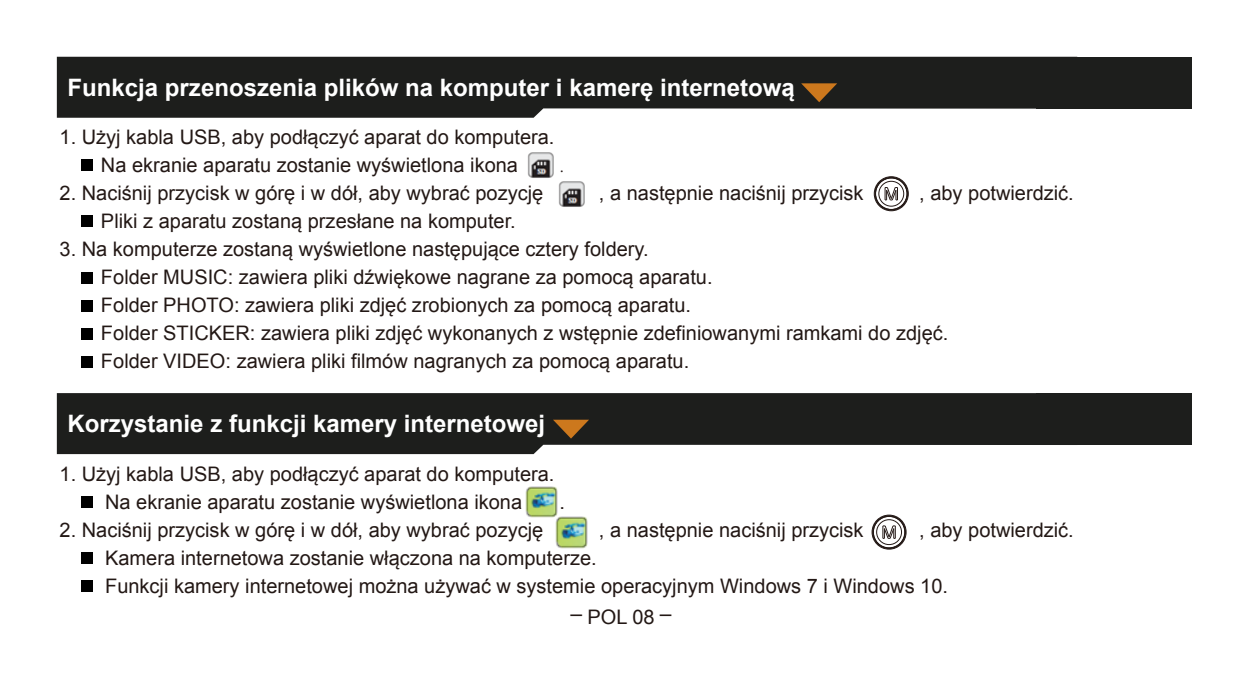
<style>
.page{position:relative;width:1248px;height:681px;background:#fff}
.page>*{position:absolute;margin:0;border:0;box-sizing:border-box;transform-origin:0 0}
.t1{font:700 24px "Arial";color:#fff}
.t2{font:20px/28px "Arial";color:#231815}
.t3{font:300 20px "Adobe Song Std";color:#231815}
</style>
<div class="page">
<svg style="left:57px;top:57px;width:978px;height:61px;background:#2f302e"></svg>
<div style="left:1035px;top:57px;width:156px;height:52px;background:#1d1e1c"></div>
<svg style="left:801px;top:83px;width:36px;height:19px"></svg>
<svg style="left:57px;top:393px;width:978px;height:61px;background:#2e2f2d"></svg>
<div style="left:1035px;top:393px;width:156px;height:52px;background:#1d1e1c"></div>
<svg style="left:553px;top:419px;width:36px;height:19px"></svg>
<div style="left:81px;top:159px;width:12px;height:12px;background:#000"></div>
<div style="left:81px;top:215px;width:12px;height:12px;background:#000"></div>
<div style="left:81px;top:271px;width:12px;height:12px;background:#000"></div>
<div style="left:81px;top:299px;width:12px;height:12px;background:#000"></div>
<div style="left:81px;top:328px;width:12px;height:11px;background:#000"></div>
<div style="left:81px;top:356px;width:12px;height:11px;background:#000"></div>
<div style="left:81px;top:496px;width:12px;height:11px;background:#000"></div>
<div style="left:81px;top:552px;width:12px;height:11px;background:#000"></div>
<div style="left:81px;top:580px;width:12px;height:11px;background:#000"></div>
<img style="left:525px;top:486px;width:33px;height:32px">
<img style="left:555px;top:515px;width:33px;height:34px">
<svg style="left:882px;top:525px;width:13px;height:14px"></svg>
<div style="left:871px;top:514px;width:35px;height:35px;border:1px solid #231815;border-radius:50%"></div>
<div style="left:872px;top:515px;width:33px;height:33px;border:1px solid #231815;border-radius:50%"></div>
<div style="left:876px;top:519px;width:25px;height:25px;border:1px solid #231815;border-radius:50%"></div>
<img style="left:527px;top:152px;width:27px;height:26px">
<img style="left:558px;top:181px;width:27px;height:26px">
<svg style="left:884px;top:187px;width:14px;height:14px"></svg>
<div style="left:873px;top:176px;width:35px;height:35px;border:1px solid #231815;border-radius:50%"></div>
<div style="left:874px;top:177px;width:34px;height:33px;border:1px solid #231815;border-radius:50%"></div>
<div style="left:874px;top:177px;width:33px;height:33px;border:1px solid #231815;border-radius:50%"></div>
<div style="left:875px;top:177px;width:32px;height:33px;border:1px solid #231815;border-radius:50%"></div>
<div style="left:878px;top:181px;width:26px;height:25px;border:1px solid #231815;border-radius:50%"></div>
<p class="t1" style="left:68px;top:72px;width:728px">Funkcja przenoszenia plików na komputer i kamerę internetową</p>
<p class="t2" style="left:60px;top:123px;width:496px;text-align:center">1. Użyj kabla USB, aby podłączyć aparat do komputera.<br>Na ekranie aparatu zostanie wyświetlona ikona</p>
<p class="t3" style="left:559px;top:154px;width:6px">.</p>
<p class="t2" style="left:60px;top:179px;width:485px">2. Naciśnij przycisk w górę i w dół, aby wybrać pozycję</p>
<p class="t2" style="left:599px;top:179px;width:266px">, a następnie naciśnij przycisk</p>
<p class="t2" style="left:919px;top:179px;width:156px">, aby potwierdzić.</p>
<p class="t2" style="left:101px;top:207px;width:416px">Pliki z aparatu zostaną przesłane na komputer.</p>
<p class="t2" style="left:101px;top:235px;width:848px;text-indent:-41px">3. Na komputerze zostaną wyświetlone następujące cztery foldery.<br>Folder MUSIC: zawiera pliki dźwiękowe nagrane za pomocą aparatu.<br>Folder PHOTO: zawiera pliki zdjęć zrobionych za pomocą aparatu.<br>Folder STICKER: zawiera pliki zdjęć wykonanych z wstępnie zdefiniowanymi ramkami do zdjęć.<br>Folder VIDEO: zawiera pliki filmów nagranych za pomocą aparatu.</p>
<p class="t1" style="left:68px;top:408px;width:479px">Korzystanie z funkcji kamery internetowej</p>
<p class="t2" style="left:105px;top:459px;width:451px;text-indent:-46px">1. Użyj kabla USB, aby podłączyć aparat do komputera.<br>Na ekranie aparatu zostanie wyświetlona ikona</p>
<p class="t2" style="left:559px;top:487px;width:7px">.</p>
<p class="t2" style="left:60px;top:515px;width:485px">2. Naciśnij przycisk w górę i w dół, aby wybrać pozycję</p>
<p class="t2" style="left:599px;top:515px;width:266px">, a następnie naciśnij przycisk</p>
<p class="t2" style="left:919px;top:515px;width:156px">, aby potwierdzić.</p>
<p class="t2" style="left:105px;top:543px;width:844px">Kamera internetowa zostanie włączona na komputerze.<br>Funkcji kamery internetowej można używać w systemie operacyjnym Windows 7 i Windows 10.</p>
<p class="t2" style="left:570px;top:591px;width:13px">_</p>
<p class="t2" style="left:587px;top:603px;width:69px">POL 08</p>
<p class="t2" style="left:660px;top:591px;width:13px">_</p>
</div>
